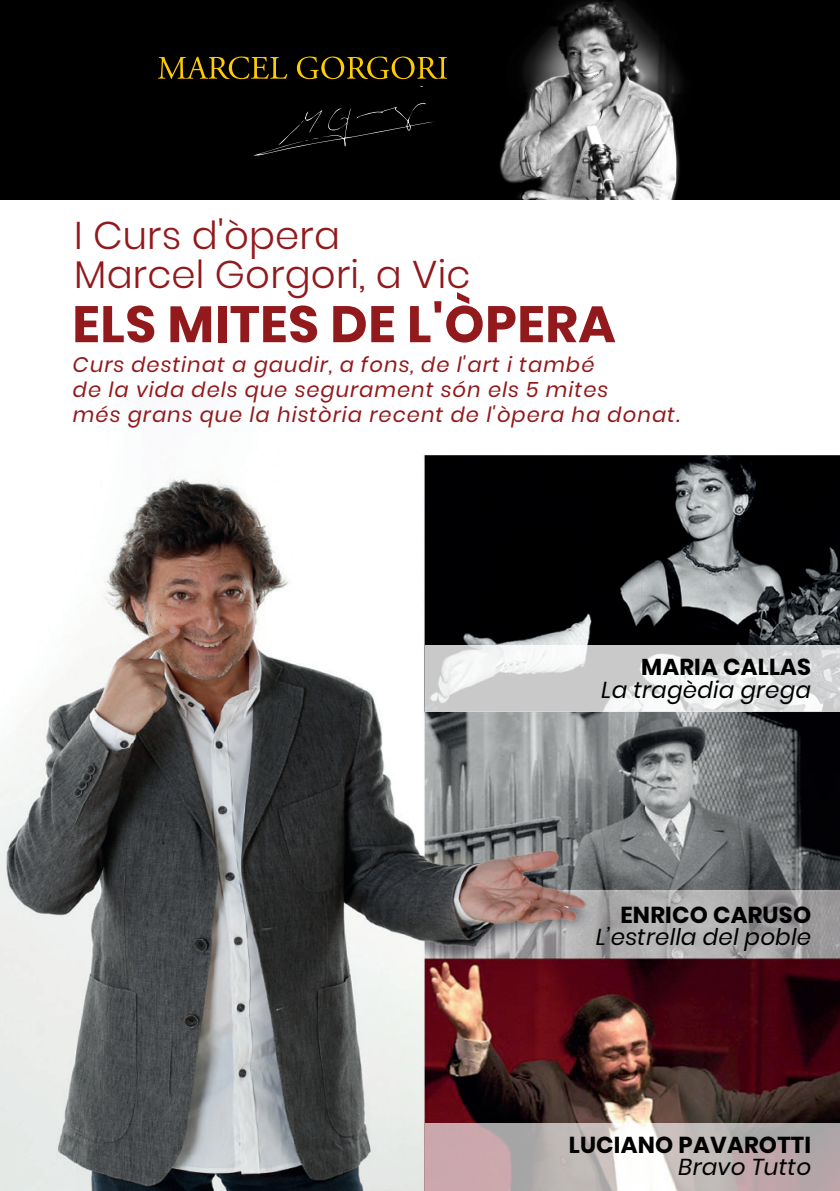
<style>
.page{position:relative;width:840px;height:1191px;background:#fff}
.page>*{position:absolute;margin:0;border:0;box-sizing:border-box;transform-origin:0 0}
.t1{font:700 51.2px "Poppins";letter-spacing:.01em;color:#92191c}
.t2{font:300 38.6px/38.6px "Poppins";letter-spacing:.005em;color:#92191c}
.t3{font:italic 23px "Poppins";letter-spacing:.01em;color:#000001}
.t4{font:700 23px "Poppins";letter-spacing:.01em;color:#000001}
.t5{font:italic 21px/24.8px "Poppins";letter-spacing:.05em;color:#92191c}
</style>
<div class="page">
<img style="left:0;top:455px;width:839px;height:736px">
<svg style="left:425px;top:1123px;width:414px;height:68px;background:#c4b7b8"></svg>
<svg style="left:425px;top:645px;width:414px;height:67px"></svg>
<img style="left:0;top:0;width:839px;height:200px">
<svg style="left:253px;top:102px;width:181px;height:54px;background:#070707"></svg>
<svg style="left:158px;top:57px;width:129px;height:22px;background:#413400"></svg>
<svg style="left:297px;top:57px;width:150px;height:22px;background:#433500"></svg>
<h2 class="t2" style="left:74px;top:216px;width:397px">I Curs d'òpera<br>Marcel Gorgori, a Vic</h2>
<h1 class="t1" style="left:72px;top:294px;width:544px">ELS MITES DE L'ÒPERA</h1>
<p class="t5" style="left:73px;top:352px;width:608px">Curs destinat a gaudir, a fons, de l'art i també<br>de la vida dels que segurament són els 5 mites<br>més grans que la història recent de l'òpera ha donat.</p>
<p class="t4" style="left:640px;top:654px;width:171px">MARIA CALLAS</p>
<p class="t3" style="left:601px;top:676px;width:211px">La tragèdia grega</p>
<p class="t4" style="left:620px;top:901px;width:192px">ENRICO CARUSO</p>
<p class="t3" style="left:596px;top:923px;width:216px">L’estrella del poble</p>
<p class="t4" style="left:568px;top:1131px;width:244px">LUCIANO PAVAROTTI</p>
<p class="t3" style="left:678px;top:1153px;width:134px">Bravo Tutto</p>
</div>
